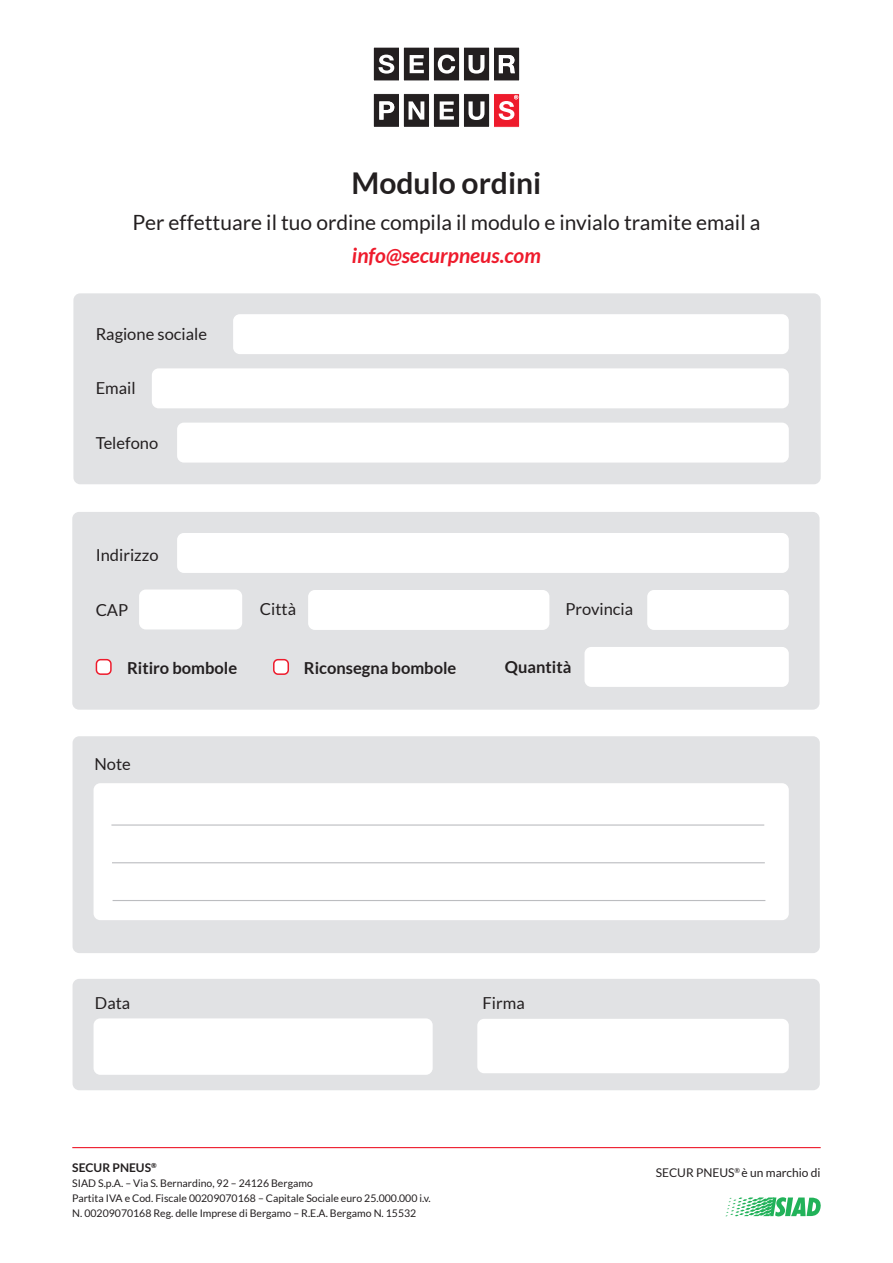
<style>
.page{position:relative;width:893px;height:1263px;background:#fff}
.page>*{position:absolute;margin:0;border:0;box-sizing:border-box;transform-origin:0 0}
.testo{font:700 30px "Lato";color:#231f20}
.testo-2{font:21px "Lato";color:#231f20}
.testo-3{font:italic 700 21px "Lato";color:#ee1b2c}
.t1{font:16.5px "Lato";color:#231f20}
.t2{font:700 16.5px "Lato";color:#231f20}
.t3{font:12px "Lato";color:#231f20}
.t4{font:700 12px "Lato";color:#231f20}
.t5{font:10.5px "Lato";color:#231f20}
</style>
<div class="page">
<div style="left:73px;top:736px;width:747px;height:217px;background:#e1e2e4;border-radius:7px"></div>
<div style="left:72px;top:512px;width:747px;height:198px;background:#e1e2e4;border-radius:7px"></div>
<div style="left:73px;top:293px;width:748px;height:191px;background:#e1e2e4;border-radius:7px"></div>
<div style="left:403px;top:94px;width:26px;height:33px;background:#231f20"></div>
<div style="left:403px;top:93px;width:27px;height:35px;border:1px solid #fff"></div>
<svg style="left:409px;top:101px;width:15px;height:19px"></svg>
<div style="left:463px;top:94px;width:27px;height:33px;background:#231f20"></div>
<div style="left:463px;top:93px;width:27px;height:35px;border:1px solid #fff"></div>
<svg style="left:469px;top:101px;width:15px;height:19px"></svg>
<div style="left:433px;top:94px;width:27px;height:33px;background:#231f20"></div>
<div style="left:433px;top:93px;width:27px;height:35px;border:1px solid #fff"></div>
<svg style="left:440px;top:101px;width:14px;height:19px"></svg>
<div style="left:493px;top:93px;width:27px;height:35px;background:#ee1b2c;border:1px solid #fff"></div>
<div style="left:373px;top:94px;width:26px;height:33px;background:#231f20"></div>
<div style="left:373px;top:93px;width:27px;height:35px;border:1px solid #fff"></div>
<svg style="left:379px;top:101px;width:15px;height:19px"></svg>
<div style="left:403px;top:47px;width:26px;height:34px;background:#231f20"></div>
<div style="left:403px;top:47px;width:27px;height:34px;border:1px solid #fff"></div>
<svg style="left:410px;top:55px;width:14px;height:18px"></svg>
<div style="left:463px;top:47px;width:27px;height:34px;background:#231f20"></div>
<div style="left:463px;top:47px;width:27px;height:34px;border:1px solid #fff"></div>
<svg style="left:469px;top:55px;width:15px;height:19px"></svg>
<div style="left:433px;top:47px;width:27px;height:34px;background:#231f20"></div>
<div style="left:433px;top:47px;width:27px;height:34px;border:1px solid #fff"></div>
<svg style="left:438px;top:55px;width:17px;height:19px"></svg>
<div style="left:493px;top:47px;width:27px;height:34px;background:#231f20"></div>
<div style="left:493px;top:47px;width:27px;height:34px;border:1px solid #fff"></div>
<svg style="left:499px;top:55px;width:16px;height:18px"></svg>
<div style="left:373px;top:47px;width:26px;height:34px;background:#231f20"></div>
<div style="left:373px;top:47px;width:27px;height:34px;border:1px solid #fff"></div>
<svg style="left:378px;top:55px;width:16px;height:19px"></svg>
<svg style="left:499px;top:95px;width:19px;height:25px"></svg>
<hr style="left:72px;top:1147px;width:749px;height:1px;background:#ee1b2c">
<div style="left:96px;top:660px;width:15px;height:14px;background:#fff;border-radius:4px"></div>
<div style="left:96px;top:659px;width:16px;height:16px;border:2px solid #ee1b2c;border-radius:4px"></div>
<div style="left:274px;top:660px;width:14px;height:14px;background:#fff;border-radius:4px"></div>
<div style="left:273px;top:659px;width:16px;height:16px;border:2px solid #ee1b2c;border-radius:4px"></div>
<div style="left:233px;top:314px;width:556px;height:40px;background:#fff;border-radius:7px"></div>
<div style="left:152px;top:368px;width:637px;height:40px;background:#fff;border-radius:7px"></div>
<div style="left:177px;top:423px;width:612px;height:40px;background:#fff;border-radius:7px"></div>
<div style="left:94px;top:783px;width:695px;height:137px;background:#fff;border-radius:7px"></div>
<div style="left:139px;top:589px;width:103px;height:40px;background:#fff;border-radius:7px"></div>
<div style="left:308px;top:590px;width:241px;height:40px;background:#fff;border-radius:7px"></div>
<div style="left:647px;top:590px;width:142px;height:40px;background:#fff;border-radius:7px"></div>
<div style="left:584px;top:647px;width:205px;height:40px;background:#fff;border-radius:7px"></div>
<hr style="left:111px;top:824px;width:653px;height:2px;background:#bcbdc0">
<hr style="left:112px;top:862px;width:653px;height:1px;background:#bcbdc0">
<hr style="left:113px;top:900px;width:652px;height:1px;background:#bcbdc0">
<div style="left:177px;top:533px;width:612px;height:40px;background:#fff;border-radius:7px"></div>
<div style="left:73px;top:979px;width:747px;height:111px;background:#e1e2e4;border-radius:7px"></div>
<div style="left:477px;top:1019px;width:312px;height:54px;background:#fff;border-radius:7px"></div>
<div style="left:94px;top:1018px;width:339px;height:57px;background:#fff;border-radius:7px"></div>
<svg style="left:725px;top:1197px;width:96px;height:19px"></svg>
<p class="testo" style="left:352px;top:166px;width:191px">Modulo ordini</p>
<p class="testo-2" style="left:133px;top:211px;width:629px">Per effettuare il tuo ordine compila il modulo e invialo tramite email a</p>
<p class="testo-3" style="left:352px;top:244px;width:190px">info@securpneus.com</p>
<p class="t1" style="left:96px;top:325px;width:113px">Ragione sociale</p>
<p class="t1" style="left:96px;top:379px;width:41px">Email</p>
<p class="t1" style="left:96px;top:433px;width:64px">Telefono</p>
<p class="t1" style="left:96px;top:546px;width:64px">Indirizzo</p>
<p class="t1" style="left:96px;top:601px;width:34px">CAP</p>
<p class="t1" style="left:260px;top:600px;width:38px">Città</p>
<p class="t1" style="left:565px;top:600px;width:69px">Provincia</p>
<p class="t2" style="left:127px;top:658px;width:112px">Ritiro bombole</p>
<p class="t2" style="left:304px;top:658px;width:154px">Riconsegna bombole</p>
<p class="t2" style="left:505px;top:657px;width:68px">Quantità</p>
<p class="t1" style="left:94px;top:754px;width:38px">Note</p>
<p class="t1" style="left:95px;top:994px;width:37px">Data</p>
<p class="t1" style="left:483px;top:994px;width:44px">Firma</p>
<p class="t4" style="left:72px;top:1160px;width:86px">SECUR PNEUS<sup>®</sup></p>
<p class="t5" style="left:72px;top:1177px;width:242px">SIAD S.p.A. – Via S. Bernardino, 92 – 24126 Bergamo</p>
<p class="t5" style="left:72px;top:1192px;width:360px">Partita IVA e Cod. Fiscale 00209070168 – Capitale Sociale euro 25.000.000 i.v.</p>
<p class="t5" style="left:72px;top:1207px;width:346px">N. 00209070168 Reg. delle Imprese di Bergamo – R.E.A. Bergamo N. 15532</p>
<p class="t3" style="left:656px;top:1166px;width:166px">SECUR PNEUS<sup>®</sup> è un marchio di</p>
</div>
